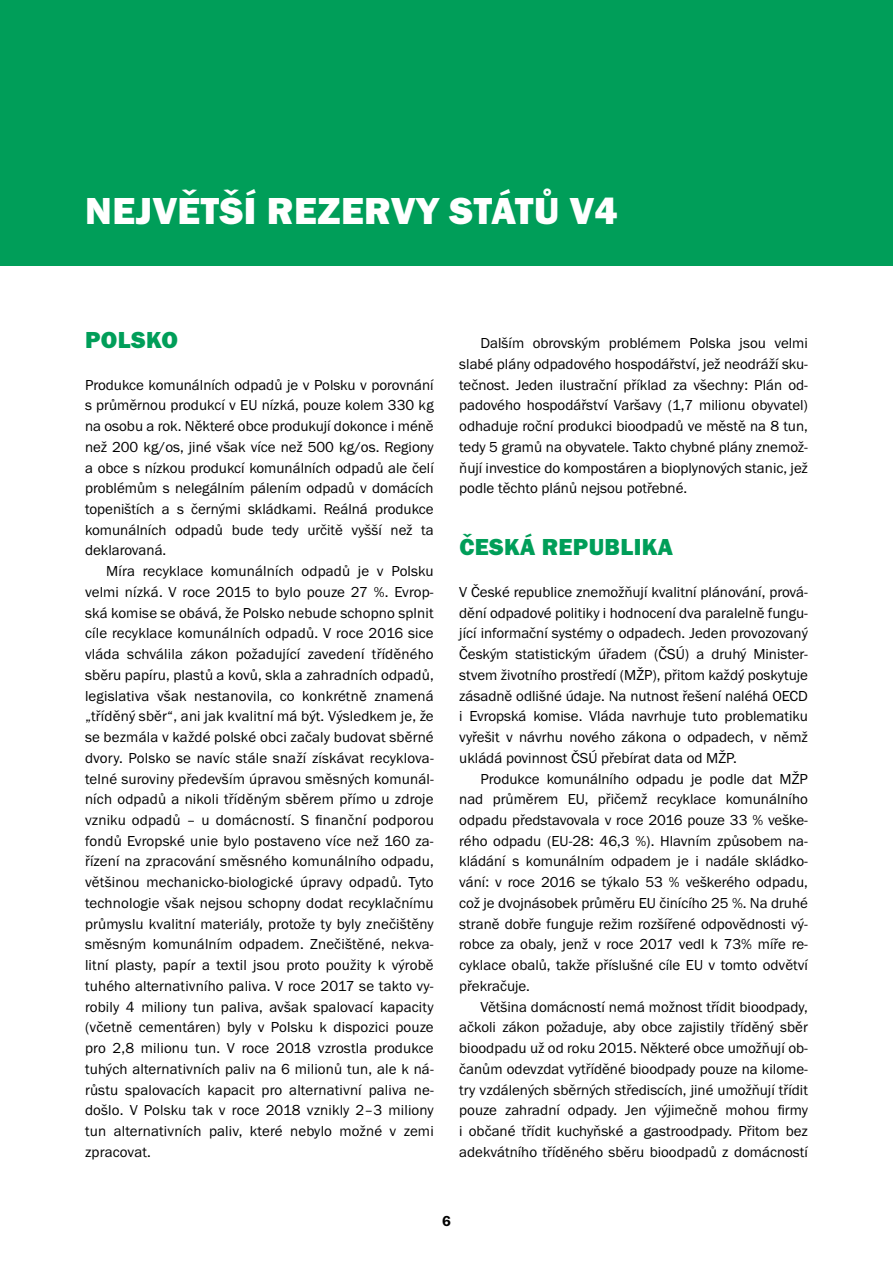
<style>
.page{position:relative;width:893px;height:1263px;background:#fff}
.page>*{position:absolute;margin:0;border:0;box-sizing:border-box;transform-origin:0 0}
.t1{font:39px "Franklin Got Itc TOT Hea";letter-spacing:.015em;color:#fff}
.t2{font:24px "Franklin Got Itc TOT Hea";letter-spacing:.015em;color:#009e59}
.t3{font:15px/20.7px "Franklin Got Itc TOT Boo";color:#000;text-align:justify}
.t4{font:15px "Franklin Got Itc TOT Dem";color:#000}
</style>
<div class="page">
<div style="left:0;top:0;width:893px;height:265px;background:#009e59"></div>
<h1 class="t1" style="left:85px;top:188px;width:533px">NEJVĚTŠÍ REZERVY STÁTŮ V4</h1>
<h2 class="t2" style="left:85px;top:326px;width:94px">POLSKO</h2>
<p class="t3" style="left:85px;top:374px;width:350px">Produkce komunálních odpadů je v Polsku v porovnání s průměrnou produkcí v EU nízká, pouze kolem 330 kg na osobu a rok. Některé obce produkují dokonce i méně než 200 kg/os, jiné však více než 500 kg/os. Regiony a obce s nízkou produkcí komunálních odpadů ale čelí problémům s nelegálním pálením odpadů v domácích topeništích a s černými skládkami. Reálná produkce komunálních odpadů bude tedy určitě vyšší než ta deklarovaná.</p>
<p class="t3" style="left:85px;top:561px;width:350px;text-indent:21px">Míra recyklace komunálních odpadů je v Polsku velmi nízká. V roce 2015 to bylo pouze 27 %. Evrop&shy;ská komise se obává, že Polsko nebude schopno splnit cíle recyklace komunálních odpadů. V roce 2016 sice vláda schválila zákon požadující zavedení tříděného sběru papíru, plastů a kovů, skla a zahradních odpadů, legislativa však nestanovila, co konkrétně znamená „tříděný sběr“, ani jak kvalitní má být. Výsledkem je, že se bezmála v každé polské obci začaly budovat sběrné dvory. Polsko se navíc stále snaží získávat recyklova&shy;telné suroviny především úpravou směsných komunál&shy;ních odpadů a nikoli tříděným sběrem přímo u zdroje vzniku odpadů – u domácností. S finanční podporou fondů Evropské unie bylo postaveno více než 160 za&shy;řízení na zpracování směsného komunálního odpadu, většinou mechanicko-biologické úpravy odpadů. Tyto technologie však nejsou schopny dodat recyklačnímu průmyslu kvalitní materiály, protože ty byly znečištěny směsným komunálním odpadem. Znečištěné, nekva&shy;litní plasty, papír a textil jsou proto použity k výrobě tuhého alternativního paliva. V roce 2017 se takto vy&shy;robily 4 miliony tun paliva, avšak spalovací kapacity (včetně cementáren) byly v Polsku k dispozici pouze pro 2,8 milionu tun. V roce 2018 vzrostla produkce tuhých alternativních paliv na 6 milionů tun, ale k ná&shy;růstu spalovacích kapacit pro alternativní paliva ne&shy;došlo. V Polsku tak v roce 2018 vznikly 2–3 miliony tun alternativních paliv, které nebylo možné v zemi zpracovat.</p>
<p class="t3" style="left:459px;top:333px;width:350px;text-indent:21px">Dalším obrovským problémem Polska jsou velmi slabé plány odpadového hospodářství, jež neodráží sku&shy;tečnost. Jeden ilustrační příklad za všechny: Plán od&shy;padového hospodářství Varšavy (1,7 milionu obyvatel) odhaduje roční produkci bioodpadů ve městě na 8 tun, tedy 5 gramů na obyvatele. Takto chybné plány znemož&shy;ňují investice do kompostáren a bioplynových stanic, jež podle těchto plánů nejsou potřebné.</p>
<h2 class="t2" style="left:459px;top:534px;width:215px">ČESKÁ REPUBLIKA</h2>
<p class="t3" style="left:459px;top:582px;width:350px">V České republice znemožňují kvalitní plánování, prová&shy;dění odpadové politiky i hodnocení dva paralelně fungu&shy;jící informační systémy o odpadech. Jeden provozovaný Českým statistickým úřadem (ČSÚ) a druhý Minister&shy;stvem životního prostředí (MŽP), přitom každý poskytuje zásadně odlišné údaje. Na nutnost řešení naléhá OECD i Evropská komise. Vláda navrhuje tuto problematiku vyřešit v návrhu nového zákona o odpadech, v němž ukládá povinnost ČSÚ přebírat data od MŽP.</p>
<p class="t3" style="left:459px;top:768px;width:350px;text-indent:21px">Produkce komunálního odpadu je podle dat MŽP nad průměrem EU, přičemž recyklace komunálního odpadu představovala v roce 2016 pouze 33 % veške&shy;rého odpadu (EU-28: 46,3 %). Hlavním způsobem na&shy;kládání s komunálním odpadem je i nadále skládko&shy;vání: v roce 2016 se týkalo 53 % veškerého odpadu, což je dvojnásobek průměru EU činícího 25 %. Na druhé straně dobře funguje režim rozšířené odpovědnosti vý&shy;robce za obaly, jenž v roce 2017 vedl k 73% míře re&shy;cyklace obalů, takže příslušné cíle EU v tomto odvětví překračuje.</p>
<p class="t3" style="left:459px;top:996px;width:350px;text-indent:21px">Většina domácností nemá možnost třídit bioodpady, ačkoli zákon požaduje, aby obce zajistily tříděný sběr bioodpadu už od roku 2015. Některé obce umožňují ob&shy;čanům odevzdat vytříděné bioodpady pouze na kilome&shy;try vzdálených sběrných střediscích, jiné umožňují třídit pouze zahradní odpady. Jen výjimečně mohou firmy i občané třídit kuchyňské a gastroodpady. Přitom bez adekvátního tříděného sběru bioodpadů z domácností</p>
<p class="t4" style="left:442px;top:1213px;width:10px">6</p>
</div>
